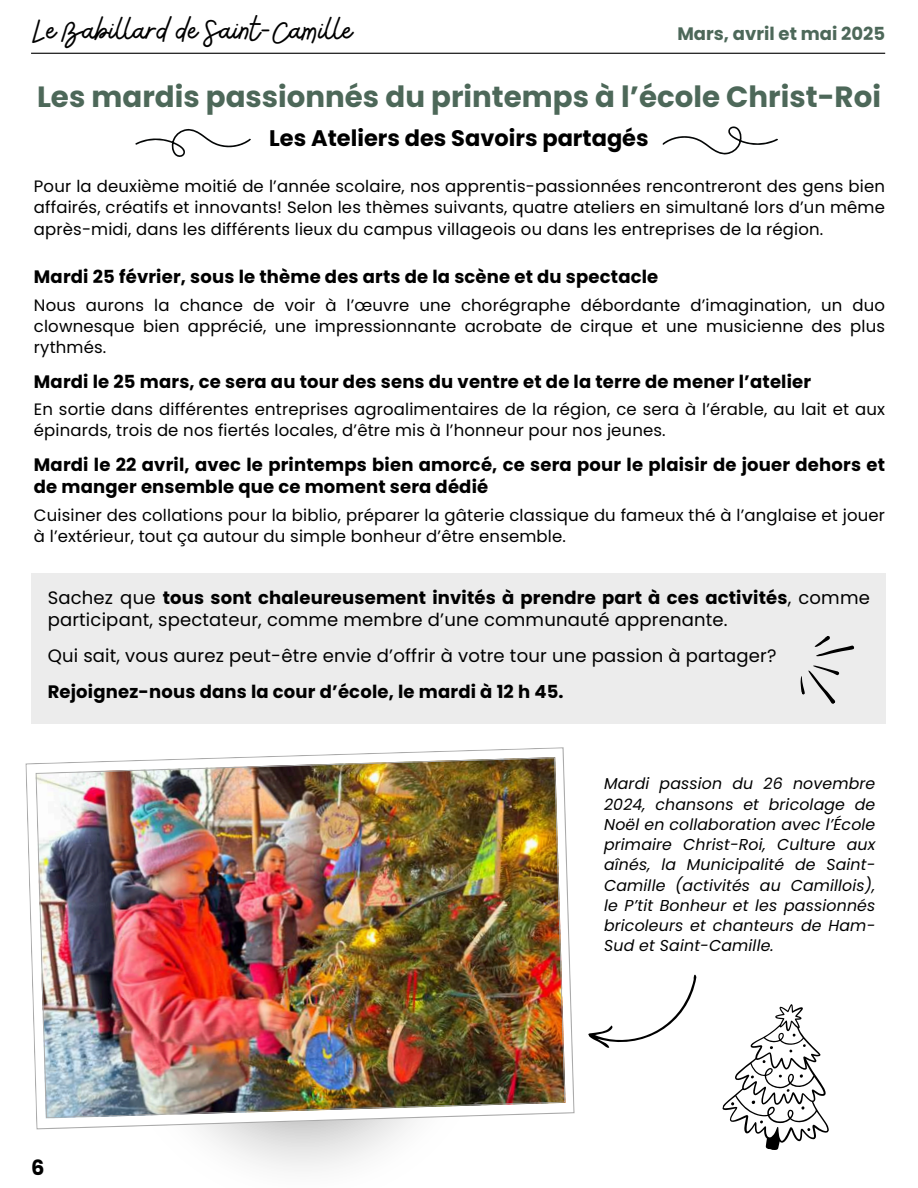
<style>
.page{position:relative;width:918px;height:1188px;background:#fff}
.page>*{position:absolute;margin:0;border:0;box-sizing:border-box;transform-origin:0 0}
.t1{font:36px "Bellaboo";color:#000}
.t2{font:700 29.25px "Poppins";color:#4d6859}
.t3{font:700 22.5px "Poppins";color:#000}
.t4{font:700 21px "Poppins";color:#000}
.t5{font:700 18px/22.8px "Poppins";letter-spacing:.01em;color:#000}
.t6{font:18px/22.5px "Poppins";letter-spacing:.01em;color:#000}
.t7{font:700 18px "Poppins";color:#4d6859}
.t8{font:16.5px/21px "Poppins";letter-spacing:.01em;color:#000;text-align:justify}
.t9{font:italic 15.75px/20.2px "Poppins";letter-spacing:.01em;color:#000;text-align:justify}
.s1{font-weight:700}
</style>
<div class="page">
<hr style="left:31px;top:53px;width:854px;height:1px;background:#000">
<div style="left:31px;top:573px;width:854px;height:150px;background:#ececec"></div>
<svg style="left:588px;top:974px;width:108px;height:74px"></svg>
<svg style="left:662px;top:126px;width:116px;height:29px"></svg>
<svg style="left:135px;top:128px;width:116px;height:29px"></svg>
<svg style="left:801px;top:665px;width:38px;height:39px"></svg>
<svg style="left:814px;top:636px;width:40px;height:21px"></svg>
<svg style="left:722px;top:1004px;width:107px;height:146px"></svg>
<svg style="left:36px;top:1129px;width:367px;height:39px"></svg>
<svg style="left:25px;top:747px;width:550px;height:382px"></svg>
<img style="left:35px;top:757px;width:530px;height:361px">
<h1 class="t1" style="left:34px;top:12px;width:320px">Le Babillard de Saint-Camille</h1>
<p class="t7" style="left:677px;top:23px;width:209px">Mars, avril et mai 2025</p>
<h2 class="t2" style="left:37px;top:80px;width:845px">Les mardis passionnés du printemps à l’école Christ-Roi</h2>
<h3 class="t3" style="left:269px;top:125px;width:381px">Les Ateliers des Savoirs partagés</h3>
<p class="t8" style="left:34px;top:176px;width:853px">Pour la deuxième moitié de l’année scolaire, nos apprentis-passionnées rencontreront des gens bien affairés, créatifs et innovants! Selon les thèmes suivants, quatre ateliers en simultané lors d’un même après-midi, dans les différents lieux du campus villageois ou dans les entreprises de la région.</p>
<p class="t5" style="left:34px;top:266px;width:626px">Mardi 25 février, sous le thème des arts de la scène et du spectacle</p>
<p class="t8" style="left:34px;top:294px;width:853px">Nous aurons la chance de voir à l’œuvre une chorégraphe débordante d’imagination, un duo clownesque bien apprécié, une impressionnante acrobate de cirque et une musicienne des plus rythmés.</p>
<p class="t5" style="left:34px;top:370px;width:779px">Mardi le 25 mars, ce sera au tour des sens du ventre et de la terre de mener l’atelier</p>
<p class="t8" style="left:34px;top:398px;width:853px">En sortie dans différentes entreprises agroalimentaires de la région, ce sera à l’érable, au lait et aux épinards, trois de nos fiertés locales, d’être mis à l’honneur pour nos jeunes.</p>
<p class="t5" style="left:34px;top:453px;width:853px">Mardi le 22 avril, avec le printemps bien amorcé, ce sera pour le plaisir de jouer dehors et de manger ensemble que ce moment sera dédié</p>
<p class="t8" style="left:34px;top:504px;width:853px">Cuisiner des collations pour la biblio, préparer la gâterie classique du fameux thé à l’anglaise et jouer à l’extérieur, tout ça autour du simple bonheur d’être ensemble.</p>
<p class="t6" style="left:48px;top:586px;width:824px">Sachez que <span class="s1">tous sont chaleureusement invités à prendre part à ces activités</span>, comme participant, spectateur, comme membre d’une communauté apprenante.</p>
<p class="t6" style="left:48px;top:645px;width:730px">Qui sait, vous aurez peut-être envie d’offrir à votre tour une passion à partager?</p>
<p class="t5" style="left:48px;top:681px;width:518px">Rejoignez-nous dans la cour d’école, le mardi à 12 h 45.</p>
<p class="t4" style="left:31px;top:1155px;width:15px">6</p>
<p class="t9" style="left:604px;top:774px;width:273px">Mardi passion du 26 novembre 2024, chansons et bricolage de Noël en collaboration avec l’École primaire Christ-Roi, Culture aux aînés, la Municipalité de Saint-Camille (activités au Camillois), le P’tit Bonheur et les passionnés bricoleurs et chanteurs de Ham-Sud et Saint-Camille.</p>
</div>
